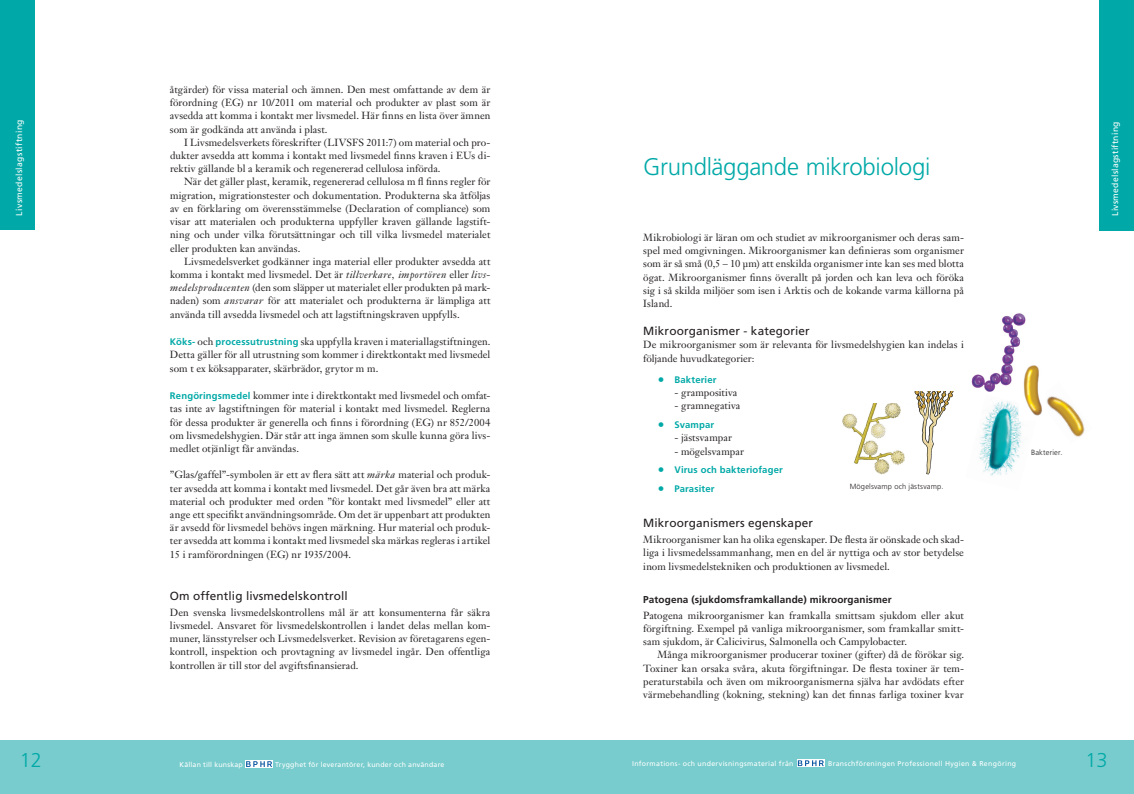
<style>
.page{position:relative;width:1134px;height:794px;background:#fff}
.page>*{position:absolute;margin:0;border:0;box-sizing:border-box;transform-origin:0 0}
.t1{font:300 24px "Frutiger";letter-spacing:-.015em;color:#00a9a7}
.t2{font:300 20px "Frutiger";color:#00a9a7}
.t3{font:11.8px "Frutiger";letter-spacing:.01em;color:#231f20}
.t4{font:10.2px/13.2px "Janson Text";letter-spacing:.005em;color:#231f20;text-align:justify}
.t5{font:700 10px "Frutiger";letter-spacing:.01em;color:#231f20}
.t6{font:700 9.5px "Frutiger";letter-spacing:.015em;color:#00a9a7}
.t7{font:8.6px "Frutiger";letter-spacing:.035em;color:#fff}
.t8{font:300 7.5px "Frutiger";letter-spacing:.02em;color:#231f20}
.t9{font:7px "Frutiger";letter-spacing:.04em;color:#fff}
.s1{font-style:italic}
.s2{font-family:"Frutiger";font-weight:700;font-size:9.5px;color:#00a9a7}
.s3{font-family:"Janson Text";font-weight:400;font-size:14px}
</style>
<div class="page">
<div style="left:1100px;top:0;width:34px;height:230px;background:#00a9a7"></div>
<div style="left:0;top:0;width:34px;height:230px;background:#00a9a7"></div>
<div style="left:0;top:740px;width:1134px;height:54px;background:#78cccd"></div>
<div style="left:252px;top:760px;width:7px;height:8px;background:#fff"></div>
<div style="left:259px;top:760px;width:7px;height:8px;background:#fff"></div>
<div style="left:245px;top:760px;width:6px;height:8px;background:#fff"></div>
<div style="left:266px;top:760px;width:7px;height:8px;background:#fff"></div>
<svg style="left:246px;top:761px;width:26px;height:6px"></svg>
<div style="left:804px;top:759px;width:6px;height:8px;background:#fff"></div>
<svg style="left:811px;top:759px;width:6px;height:8px"></svg>
<svg style="left:797px;top:759px;width:6px;height:8px"></svg>
<svg style="left:818px;top:759px;width:6px;height:8px"></svg>
<svg style="left:798px;top:760px;width:26px;height:6px"></svg>
<img style="left:971px;top:313px;width:55px;height:79px">
<img style="left:1046px;top:396px;width:39px;height:41px">
<img style="left:979px;top:401px;width:43px;height:75px">
<img style="left:1019px;top:362px;width:23px;height:58px">
<img style="left:914px;top:391px;width:40px;height:84px">
<img style="left:842px;top:403px;width:63px;height:72px">
<p class="t4" style="left:170px;top:83px;width:322px">åtgärder) för vissa material och ämnen. Den mest omfattande av dem är förordning (EG) nr 10/2011 om material och produkter av plast som är avsedda att komma i kontakt mer livsmedel. Här finns en lista över ämnen som är godkända att använda i plast.</p>
<p class="t4" style="left:170px;top:136px;width:322px;text-indent:14px">I Livsmedelsverkets föreskrifter (LIVSFS 2011:7) om material och pro&shy;dukter avsedda att komma i kontakt med livsmedel finns kraven i EUs di&shy;rektiv gällande bl a keramik och regenererad cellulosa införda.</p>
<p class="t4" style="left:170px;top:175px;width:322px;text-indent:14px">När det gäller plast, keramik, regenererad cellulosa m fl finns regler för migration, migrationstester och dokumentation. Produkterna ska åtföljas av en förklaring om överensstämmelse (Declaration of compliance) som visar att materialen och produkterna uppfyller kraven gällande lagstift&shy;ning och under vilka förutsättningar och till vilka livsmedel materialet eller produkten kan användas.</p>
<p class="t4" style="left:170px;top:254px;width:322px;text-indent:14px">Livsmedelsverket godkänner inga material eller produkter avsedda att komma i kontakt med livsmedel. Det är <span class="s1">tillverkare, importören</span> eller <span class="s1">livs&shy;medelsproducenten</span> (den som släpper ut materialet eller produkten på mark&shy;naden) som <span class="s1">ansvarar</span> för att materialet och produkterna är lämpliga att använda till avsedda livsmedel och att lagstiftningskraven uppfylls.</p>
<p class="t4" style="left:170px;top:335px;width:322px"><span class="s2">Köks-</span> och <span class="s2">processutrustning</span> ska uppfylla kraven i materiallagstiftningen.<br>Detta gäller för all utrustning som kommer i direktkontakt med livsmedel som t ex köksapparater, skärbrädor, grytor m m.</p>
<p class="t4" style="left:170px;top:389px;width:322px"><span class="s2">Rengöringsmedel</span> kommer inte i direktkontakt med livsmedel och omfat&shy;tas inte av lagstiftningen för material i kontakt med livsmedel. Reglerna för dessa produkter är generella och finns i förordning (EG) nr 852/2004 om livsmedelshygien. Där står att inga ämnen som skulle kunna göra livs&shy;medlet otjänligt får användas.</p>
<p class="t4" style="left:170px;top:468px;width:322px">”Glas/gaffel”-symbolen är ett av flera sätt att <span class="s1">märka</span> material och produk&shy;ter avsedda att komma i kontakt med livsmedel. Det går även bra att märka material och produkter med orden ”för kontakt med livsmedel” eller att ange ett specifikt användningsområde. Om det är uppenbart att produkten är avsedd för livsmedel behövs ingen märkning. Hur material och produk&shy;ter avsedda att komma i kontakt med livsmedel ska märkas regleras i artikel 15 i ramförordningen (EG) nr 1935/2004.</p>
<p class="t3" style="left:170px;top:589px;width:179px">Om offentlig livsmedelskontroll</p>
<p class="t4" style="left:170px;top:605px;width:322px">Den svenska livsmedelskontrollens mål är att konsumenterna får säkra livsmedel. Ansvaret för livsmedelskontrollen i landet delas mellan kom&shy;muner, länsstyrelser och Livsmedelsverket. Revision av företagarens egen&shy;kontroll, inspektion och provtagning av livsmedel ingår. Den offentliga kontrollen är till stor del avgiftsfinansierad.</p>
<p class="t7" style="left:14px;top:215px;width:98px;rotate:-90deg">Livsmedelslagstiftning</p>
<p class="t7" style="left:1110px;top:216px;width:96px;rotate:-90deg">Livsmedelslagstiftning</p>
<h1 class="t1" style="left:643px;top:153px;width:289px">Grundläggande mikrobiologi</h1>
<p class="t4" style="left:643px;top:231px;width:322px">Mikrobiologi är läran om och studiet av mikroorganismer och deras sam&shy;spel med omgivningen. Mikroorganismer kan definieras som organismer som är så små (0,5 – 10 µm) att enskilda organismer inte kan ses med blotta ögat. Mikroorganismer finns överallt på jorden och kan leva och föröka sig i så skilda miljöer som isen i Arktis och de kokande varma källorna på Island.</p>
<p class="t3" style="left:643px;top:324px;width:168px">Mikroorganismer - kategorier</p>
<p class="t4" style="left:643px;top:338px;width:322px">De mikroorganismer som är relevanta för livsmedelshygien kan indelas i följande huvudkategorier:</p>
<p class="t6" style="left:657px;top:374px;width:61px"><span class="s3">•</span> Bakterier</p>
<p class="t4" style="left:674px;top:386px;width:65px">- grampositiva</p>
<p class="t4" style="left:674px;top:399px;width:67px">- gramnegativa</p>
<p class="t6" style="left:657px;top:419px;width:58px"><span class="s3">•</span> Svampar</p>
<p class="t4" style="left:674px;top:431px;width:59px">- jästsvampar</p>
<p class="t4" style="left:674px;top:444px;width:71px">- mögelsvampar</p>
<p class="t6" style="left:657px;top:464px;width:127px"><span class="s3">•</span> Virus och bakteriofager</p>
<p class="t6" style="left:657px;top:483px;width:59px"><span class="s3">•</span> Parasiter</p>
<p class="t3" style="left:643px;top:516px;width:171px">Mikroorganismers egenskaper</p>
<p class="t4" style="left:643px;top:533px;width:322px">Mikroorganismer kan ha olika egenskaper. De flesta är oönskade och skad&shy;liga i livsmedelssammanhang, men en del är nyttiga och av stor betydelse inom livsmedelstekniken och produktionen av livsmedel.</p>
<p class="t5" style="left:643px;top:593px;width:250px">Patogena (sjukdomsframkallande) mikroorganismer</p>
<p class="t4" style="left:643px;top:608px;width:322px">Patogena mikroorganismer kan framkalla smittsam sjukdom eller akut förgiftning. Exempel på vanliga mikroorganismer, som framkallar smitt&shy;sam sjukdom, är Calicivirus, Salmonella och Campylobacter.</p>
<p class="t4" style="left:643px;top:648px;width:322px;text-indent:14px">Många mikroorganismer producerar toxiner (gifter) då de förökar sig.<br>Toxiner kan orsaka svåra, akuta förgiftningar. De flesta toxiner är tem&shy;peraturstabila och även om mikroorganismerna själva har avdödats efter värmebehandling (kokning, stekning) kan det finnas farliga toxiner kvar</p>
<p class="t8" style="left:1031px;top:448px;width:33px">Bakterier.</p>
<p class="t8" style="left:850px;top:482px;width:95px">Mögelsvamp och jästsvamp.</p>
<h2 class="t2" style="left:20px;top:749px;width:24px">12</h2>
<p class="t9" style="left:179px;top:760px;width:65px">Källan till kunskap</p>
<p class="t9" style="left:275px;top:760px;width:171px">Trygghet för leverantörer, kunder och användare</p>
<p class="t9" style="left:632px;top:759px;width:163px">Informations- och undervisningsmaterial från</p>
<p class="t9" style="left:828px;top:759px;width:190px">Branschföreningen Professionell Hygien &amp; Rengöring</p>
<h2 class="t2" style="left:1085px;top:749px;width:24px">13</h2>
</div>
